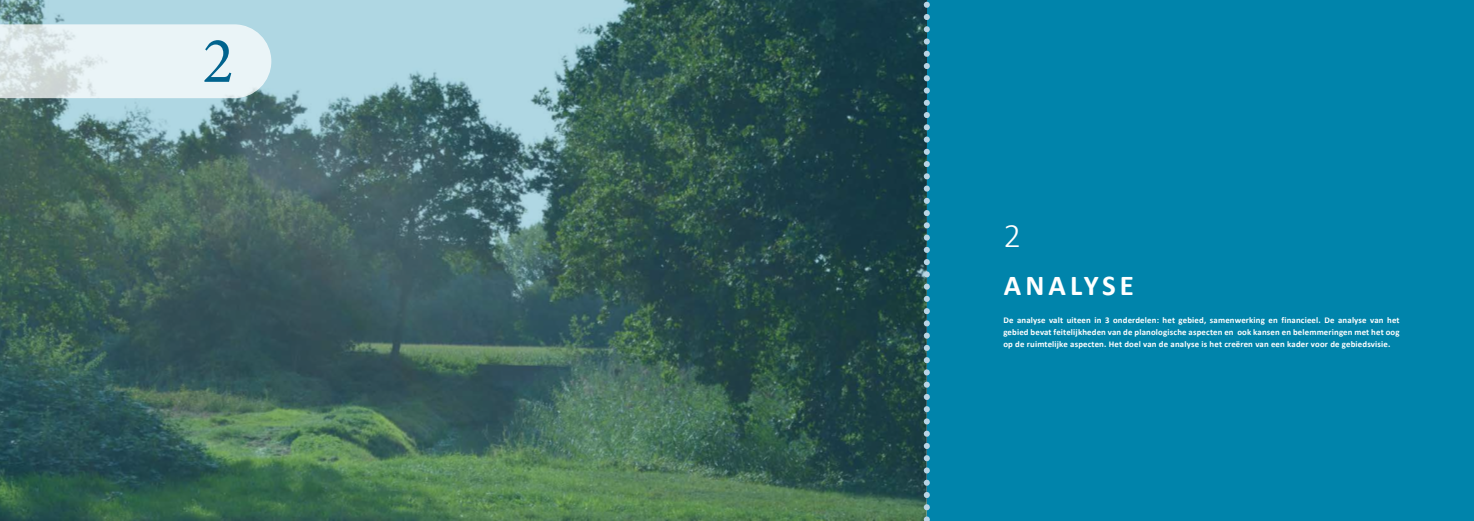
<style>
.page{position:relative;width:1474px;height:521px;background:#fff}
.page>*{position:absolute;margin:0;border:0;box-sizing:border-box;transform-origin:0 0}
.t1{font:65.62px "Minion Pro";color:#00638e}
.t2{font:300 35px "Calibri";color:#fff}
.t3{font:700 28.88px "Calibri";letter-spacing:.14em;color:#fff}
.t4{font:700 8.75px/12.2px "Calibri";letter-spacing:.02em;color:#fff;text-align:justify}
</style>
<div class="page">
<div style="left:927px;top:0;width:546px;height:521px;background:#0084ab"></div>
<img style="left:0;top:0;width:923px;height:521px">
<svg style="left:0;top:24px;width:271px;height:74px;background:#e2edf0"></svg>
<svg style="left:923px;top:0;width:6px;height:521px"></svg>
<h1 class="t1" style="left:202px;top:17px;width:33px">2</h1>
<h2 class="t2" style="left:1003px;top:214px;width:19px">2</h2>
<h3 class="t3" style="left:1003px;top:265px;width:132px">ANALYSE</h3>
<p class="t4" style="left:1003px;top:314px;width:398px">De analyse valt uiteen in 3 onderdelen: het gebied, samenwerking en financieel. De analyse van het gebied bevat feitelijkheden van de planologische aspecten en ook kansen en belemmeringen met het oog op de ruimtelijke aspecten. Het doel van de analyse is het creëren van een kader voor de gebiedsvisie.</p>
</div>
